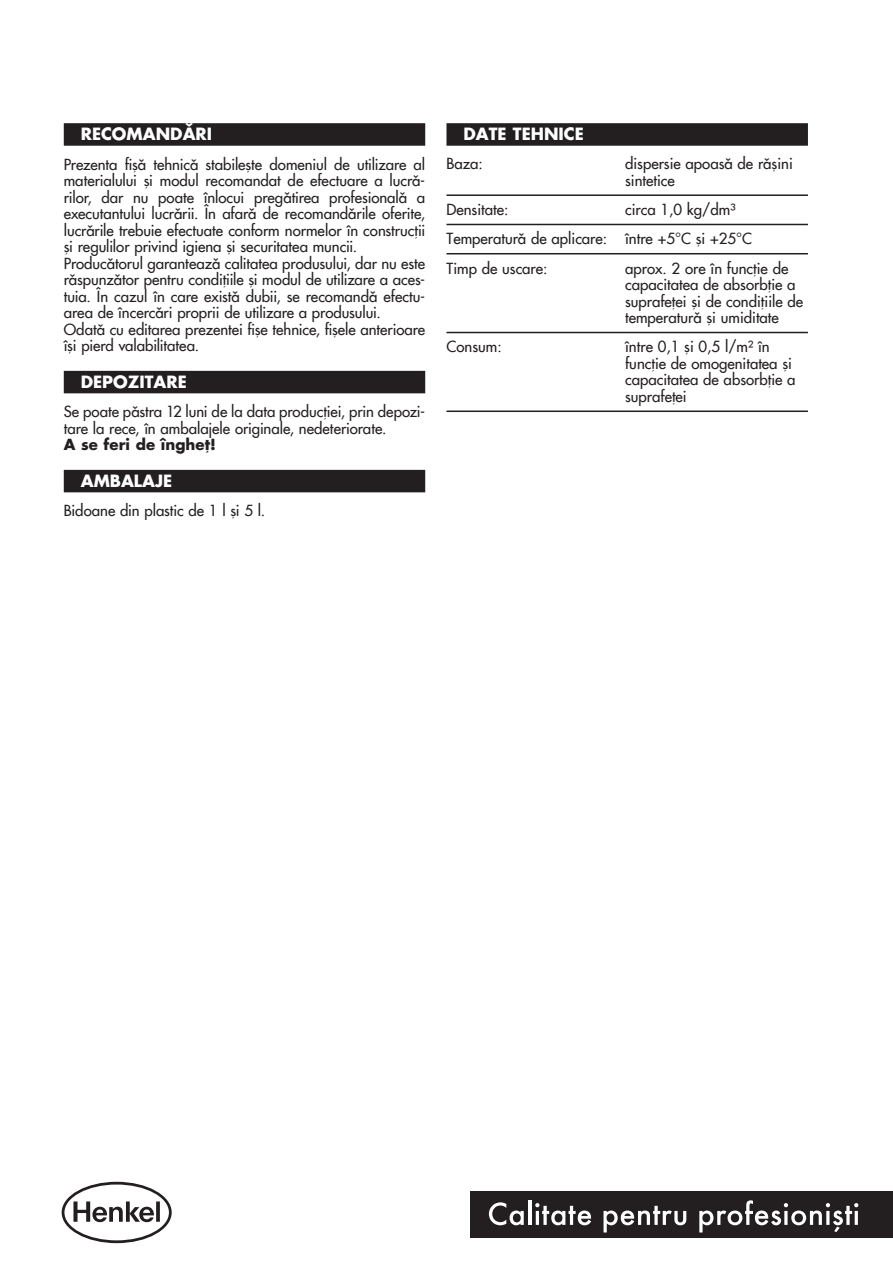
<style>
.page{position:relative;width:893px;height:1263px;background:#fff}
.page>*{position:absolute;margin:0;border:0;box-sizing:border-box;transform-origin:0 0}
.t1{font:700 16.5px "Futura Portos";color:#fff}
.t2{font:15px/16.5px "Futura Portos";color:#231f20}
.t3{font:700 15px "Futura Portos";letter-spacing:.005em;color:#231f20}
</style>
<div class="page">
<div style="left:64px;top:123px;width:361px;height:23px;background:#231f20"></div>
<div style="left:64px;top:371px;width:361px;height:22px;background:#231f20"></div>
<div style="left:64px;top:470px;width:361px;height:22px;background:#231f20"></div>
<div style="left:446px;top:123px;width:362px;height:23px;background:#231f20"></div>
<hr style="left:446px;top:194px;width:362px;height:2px;background:#231f20">
<hr style="left:446px;top:224px;width:362px;height:1px;background:#231f20">
<hr style="left:446px;top:253px;width:362px;height:1px;background:#231f20">
<hr style="left:446px;top:332px;width:362px;height:1px;background:#231f20">
<hr style="left:446px;top:410px;width:362px;height:2px;background:#231f20">
<div style="left:470px;top:1191px;width:423px;height:46px;background:#231f20"></div>
<svg style="left:489px;top:1202px;width:35px;height:23px"></svg>
<hr style="left:528px;top:1201px;width:3px;height:24px;background:#fff">
<svg style="left:535px;top:1203px;width:56px;height:22px"></svg>
<svg style="left:603px;top:1206px;width:83px;height:26px"></svg>
<svg style="left:699px;top:1200px;width:159px;height:32px"></svg>
<svg style="left:62px;top:1182px;width:110px;height:61px"></svg>
<p class="t1" style="left:81px;top:123px;width:133px">RECOMANDĂRI</p>
<p class="t2" style="left:64px;top:156px;width:363px">Prezenta fișă tehnică stabilește domeniul de utilizare al materialului și modul recomandat de efectuare a lucră&shy;rilor, dar nu poate înlocui pregătirea profesională a executantului lucrării. În afară de recomandările oferite, lucrările trebuie efectuate conform normelor în construcții și regulilor privind igiena și securitatea muncii.<br>Producătorul garantează calitatea produsului, dar nu este răspunzător pentru condițiile și modul de utilizare a aces&shy;tuia. În cazul în care există dubii, se recomandă efectu&shy;area de încercări proprii de utilizare a produsului.<br>Odată cu editarea prezentei fișe tehnice, fișele anterioare își pierd valabilitatea.</p>
<p class="t1" style="left:81px;top:370px;width:108px">DEPOZITARE</p>
<p class="t2" style="left:64px;top:403px;width:363px">Se poate păstra 12 luni de la data producției, prin depozi&shy;tare la rece, în ambalajele originale, nedeteriorate.</p>
<p class="t3" style="left:64px;top:434px;width:154px">A se feri de îngheț!</p>
<p class="t1" style="left:81px;top:469px;width:93px">AMBALAJE</p>
<p class="t2" style="left:64px;top:502px;width:203px">Bidoane din plastic de 1 l și 5 l.</p>
<p class="t1" style="left:463px;top:123px;width:122px">DATE TEHNICE</p>
<p class="t2" style="left:446px;top:156px;width:38px">Baza:</p>
<p class="t2" style="left:625px;top:156px;width:169px">dispersie apoasă de rășini sintetice</p>
<p class="t2" style="left:446px;top:201px;width:63px">Densitate:</p>
<p class="t2" style="left:446px;top:195px;width:307px;line-height:29.2px;text-indent:179px">circa 1,0 kg/dm³<br>Temperatură de aplicare: între +5°C și +25°C<br>Timp de uscare:</p>
<p class="t2" style="left:625px;top:260px;width:180px">aprox. 2 ore în funcție de capacitatea de absorbție a suprafeței și de condițiile de temperatură și umiditate</p>
<p class="t2" style="left:447px;top:339px;width:57px">Consum:</p>
<p class="t2" style="left:625px;top:339px;width:172px">între 0,1 și 0,5 l/m² în funcție de omogenitatea și capacitatea de absorbție a suprafeței</p>
</div>
